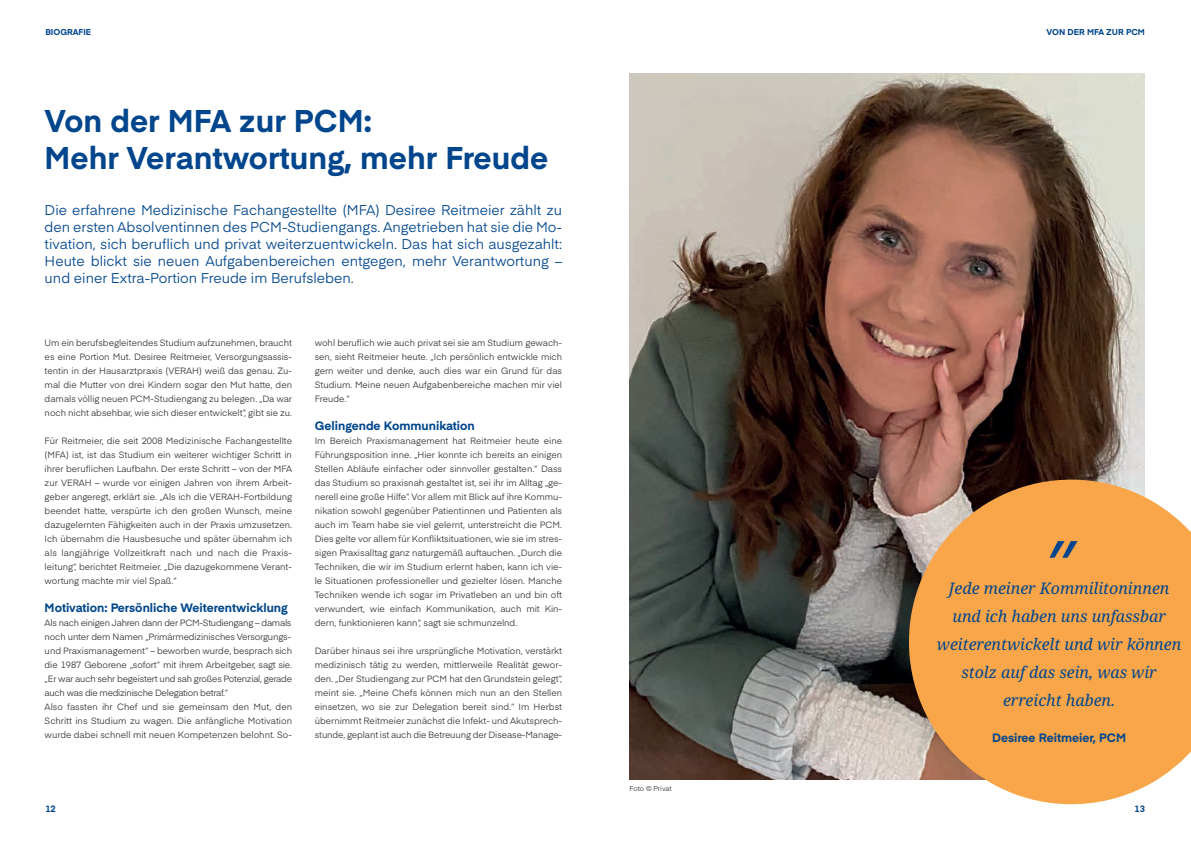
<style>
.page{position:relative;width:1191px;height:842px;background:#fff}
.page>*{position:absolute;margin:0;border:0;box-sizing:border-box;transform-origin:0 0}
.t1{font:700 31px/37.2px "Eina 02";color:#01468c}
.t2{font:italic 16px/28px "Noto Serif";color:#01468c;text-align:center}
.t3{font:14px/16.8px "Eina 02";color:#01468c;text-align:justify}
.t4{font:700 12px "Eina 02";color:#01468c}
.t5{font:9px/14px "Eina 02";letter-spacing:-.01em;color:#363536;text-align:justify}
.t6{font:700 9px "Eina 02";color:#01468c}
.t7{font:700 8.4px "Eina 02";color:#01468c}
.t8{font:7px "Eina 02";letter-spacing:-.01em;color:#363536}
</style>
<div class="page">
<img style="left:629px;top:74px;width:515px;height:706px">
<svg style="left:909px;top:480px;width:282px;height:324px;background:#efa85a"></svg>
<svg style="left:1049px;top:541px;width:28px;height:17px"></svg>
<p class="t7" style="left:45px;top:26px;width:47px">BIOGRAFIE</p>
<h1 class="t1" style="left:45px;top:100px;width:505px">Von der MFA zur PCM:<br>Mehr Verantwortung, mehr Freude</h1>
<p class="t3" style="left:45px;top:201px;width:519px">Die erfahrene Medizinische Fachangestellte (MFA) Desiree Reitmeier zählt zu den ersten Absolventinnen des PCM-Studiengangs. Angetrieben hat sie die Mo&shy;tivation, sich beruflich und privat weiterzuentwickeln. Das hat sich ausgezahlt:<br>Heute blickt sie neuen Aufgabenbereichen entgegen, mehr Verantwortung – und einer Extra-Portion Freude im Berufsleben.</p>
<p class="t5" style="left:45px;top:335px;width:249px">Um ein berufsbegleitendes Studium aufzunehmen, braucht es eine Portion Mut. Desiree Reitmeier, Versorgungsassis&shy;tentin in der Hausarztpraxis (VERAH) weiß das genau. Zu&shy;mal die Mutter von drei Kindern sogar den Mut hatte, den damals völlig neuen PCM-Studiengang zu belegen. „Da war noch nicht absehbar, wie sich dieser entwickelt“, gibt sie zu.</p>
<p class="t5" style="left:45px;top:433px;width:249px">Für Reitmeier, die seit 2008 Medizinische Fachangestellte (MFA) ist, ist das Studium ein weiterer wichtiger Schritt in ihrer beruflichen Laufbahn. Der erste Schritt – von der MFA zur VERAH – wurde vor einigen Jahren von ihrem Arbeit&shy;geber angeregt, erklärt sie. „Als ich die VERAH-Fortbildung beendet hatte, verspürte ich den großen Wunsch, meine dazugelernten Fähigkeiten auch in der Praxis umzusetzen.<br>Ich übernahm die Hausbesuche und später übernahm ich als langjährige Vollzeitkraft nach und nach die Praxis&shy;leitung“, berichtet Reitmeier. „Die dazugekommene Verant&shy;wortung machte mir viel Spaß.“</p>
<h3 class="t4" style="left:45px;top:599px;width:244px">Motivation: Persönliche Weiterentwicklung</h3>
<p class="t5" style="left:45px;top:615px;width:249px;text-align:left">Als nach einigen Jahren dann der PCM-Studiengang – damals noch unter dem Namen „Primärmedizinisches Versorgungs&shy;und Praxismanagement“ – beworben wurde, besprach sich die 1987 Geborene „sofort“ mit ihrem Arbeitgeber, sagt sie. „Er war auch sehr begeistert und sah großes Potenzial, gerade auch was die medizinische Delegation betraf.“<br>Also fassten ihr Chef und sie gemeinsam den Mut, den Schritt ins Studium zu wagen. Die anfängliche Motivation wurde dabei schnell mit neuen Kompetenzen belohnt. So-</p>
<p class="t5" style="left:315px;top:335px;width:249px">wohl beruflich wie auch privat sei sie am Studium gewach&shy;sen, sieht Reitmeier heute. „Ich persönlich entwickle mich gern weiter und denke, auch dies war ein Grund für das Studium. Meine neuen Aufgabenbereiche machen mir viel Freude.“</p>
<h3 class="t4" style="left:315px;top:417px;width:162px">Gelingende Kommunikation</h3>
<p class="t5" style="left:315px;top:433px;width:249px">Im Bereich Praxismanagement hat Reitmeier heute eine Führungsposition inne. „Hier konnte ich bereits an einigen Stellen Abläufe einfacher oder sinnvoller gestalten.“ Dass das Studium so praxisnah gestaltet ist, sei ihr im Alltag „ge&shy;nerell eine große Hilfe“. Vor allem mit Blick auf ihre Kommu&shy;nikation sowohl gegenüber Patientinnen und Patienten als auch im Team habe sie viel gelernt, unterstreicht die PCM.<br>Dies gelte vor allem für Konfliktsituationen, wie sie im stres&shy;sigen Praxisalltag ganz naturgemäß auftauchen. „Durch die Techniken, die wir im Studium erlernt haben, kann ich vie&shy;le Situationen professioneller und gezielter lösen. Manche Techniken wende ich sogar im Privatleben an und bin oft verwundert, wie einfach Kommunikation, auch mit Kin&shy;dern, funktionieren kann“, sagt sie schmunzelnd.</p>
<p class="t5" style="left:315px;top:643px;width:249px">Darüber hinaus sei ihre ursprüngliche Motivation, verstärkt medizinisch tätig zu werden, mittlerweile Realität gewor&shy;den. „Der Studiengang zur PCM hat den Grundstein gelegt“, meint sie. „Meine Chefs können mich nun an den Stellen einsetzen, wo sie zur Delegation bereit sind.“ Im Herbst übernimmt Reitmeier zunächst die Infekt- und Akutsprech&shy;stunde, geplant ist auch die Betreuung der Disease-Manage-</p>
<p class="t8" style="left:629px;top:783px;width:44px">Foto © Privat</p>
<p class="t7" style="left:1046px;top:26px;width:100px">VON DER MFA ZUR PCM</p>
<h2 class="t2" style="left:937px;top:574px;width:246px">Jede meiner Kommilitoninnen und ich haben uns unfassbar weiterentwickelt und wir können stolz auf das sein, was wir erreicht haben.</h2>
<h3 class="t4" style="left:992px;top:728px;width:136px">Desiree Reitmeier, PCM</h3>
<p class="t6" style="left:45px;top:802px;width:12px">12</p>
<p class="t6" style="left:1134px;top:802px;width:12px">13</p>
</div>
